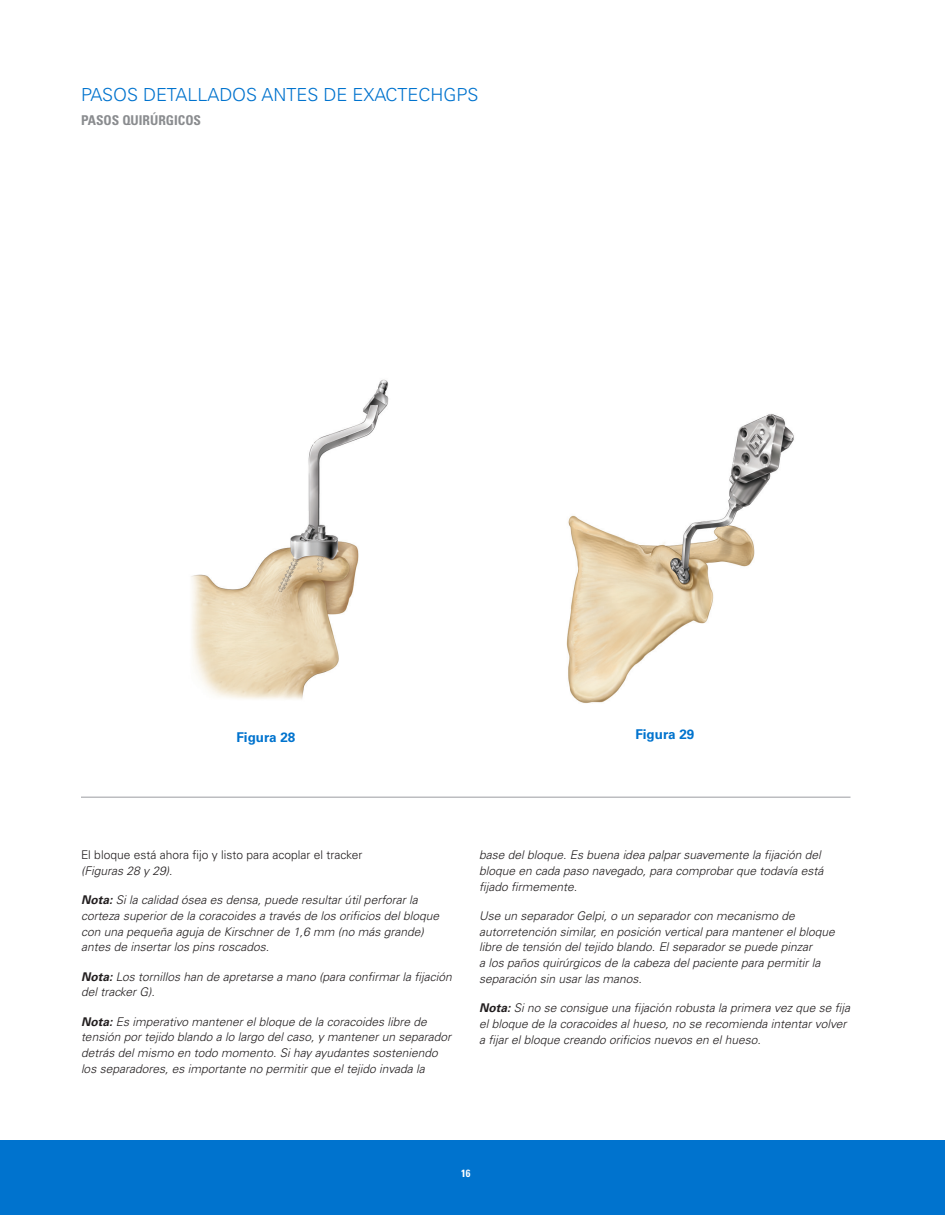
<style>
.page{position:relative;width:945px;height:1215px;background:#fff}
.page>*{position:absolute;margin:0;border:0;box-sizing:border-box;transform-origin:0 0}
.t1{font:300 18px "Univers LT Std";color:#0073ce}
.t2{font:700 13.5px "Univers LT Std";color:#0073ce}
.t3{font:700 condensed 13.5px "Univers LT Std";color:#8a8c8f}
.t4{font:italic 300 12px/15.8px "Univers LT Std";color:#231f20}
.t5{font:300 12px/15.8px "Univers LT Std";color:#231f20}
.t6{font:700 condensed 10.5px "Univers LT Std";color:#fff}
.s1{font-style:italic}
.s2{font-weight:700}
</style>
<div class="page">
<div style="left:0;top:1141px;width:945px;height:74px;background:#0073ce"></div>
<hr style="left:81px;top:796px;width:769px;height:2px;background:#bcbdc0">
<img style="left:191px;top:379px;width:198px;height:320px">
<img style="left:566px;top:414px;width:228px;height:289px">
<h1 class="t1" style="left:81px;top:84px;width:399px">PASOS DETALLADOS ANTES DE EXACTECHGPS</h1>
<p class="t3" style="left:81px;top:112px;width:122px">PASOS QUIRÚRGICOS</p>
<p class="t2" style="left:236px;top:730px;width:61px">Figura 28</p>
<p class="t2" style="left:635px;top:726px;width:61px">Figura 29</p>
<p class="t5" style="left:81px;top:847px;width:283px">El bloque está ahora fijo y listo para acoplar el tracker <span class="s1">(Figuras 28 y 29)</span>.</p>
<p class="t4" style="left:81px;top:892px;width:360px"><span class="s2">Nota:</span> Si la calidad ósea es densa, puede resultar útil perforar la corteza superior de la coracoides a través de los orificios del bloque con una pequeña aguja de Kirschner de 1,6 mm (no más grande) antes de insertar los pins roscados.</p>
<p class="t4" style="left:81px;top:969px;width:372px"><span class="s2">Nota:</span> Los tornillos han de apretarse a mano (para confirmar la fijación del tracker G).</p>
<p class="t4" style="left:81px;top:1014px;width:372px"><span class="s2">Nota:</span> Es imperativo mantener el bloque de la coracoides libre de tensión por tejido blando a lo largo del caso, y mantener un separador detrás del mismo en todo momento. Si hay ayudantes sosteniendo los separadores, es importante no permitir que el tejido invada la</p>
<p class="t4" style="left:479px;top:847px;width:346px">base del bloque. Es buena idea palpar suavemente la fijación del bloque en cada paso navegado, para comprobar que todavía está fijado firmemente.</p>
<p class="t4" style="left:479px;top:908px;width:357px">Use un separador Gelpi, o un separador con mecanismo de autorretención similar, en posición vertical para mantener el bloque libre de tensión del tejido blando. El separador se puede pinzar<br>a los paños quirúrgicos de la cabeza del paciente para permitir la separación sin usar las manos.</p>
<p class="t4" style="left:479px;top:1000px;width:372px"><span class="s2">Nota:</span> Si no se consigue una fijación robusta la primera vez que se fija el bloque de la coracoides al hueso, no se recomienda intentar volver a fijar el bloque creando orificios nuevos en el hueso.</p>
<p class="t6" style="left:461px;top:1166px;width:11px">16</p>
</div>
